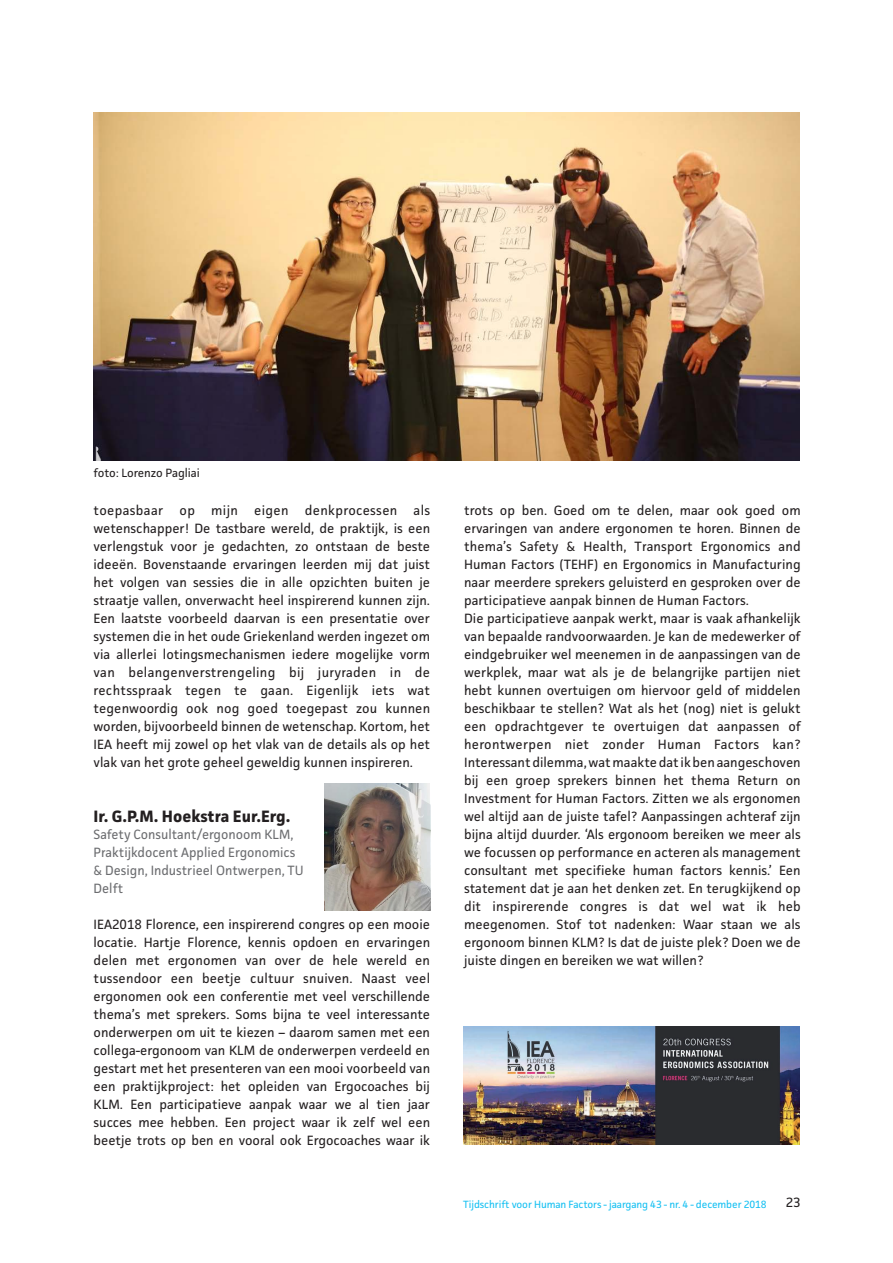
<style>
.page{position:relative;width:893px;height:1263px;background:#fff}
.page>*{position:absolute;margin:0;border:0;box-sizing:border-box;transform-origin:0 0}
.auteurs_TvE{font:700 16.5px "Facit";color:#231f20}
.basistekst_TvE{font:13.5px/18px "Facit";color:#231f20;text-align:justify}
.auteursinfo_TvE{font:13.5px/18px "Facit";color:#6c6d70}
.bijschrift-onder_TvE{font:12px "Facit";color:#231f20}
.t1{font:10.5px "Facit";letter-spacing:-.01em;color:#15c0f2}
</style>
<div class="page">
<img style="left:94px;top:112px;width:705px;height:349px">
<img style="left:463px;top:1027px;width:336px;height:118px">
<img style="left:325px;top:783px;width:105px;height:128px">
<p class="bijschrift-onder_TvE" style="left:94px;top:465px;width:108px">foto: Lorenzo Pagliai</p>
<p class="basistekst_TvE" style="left:94px;top:501px;width:338px">toepasbaar op mijn eigen denkprocessen als wetenschapper! De tastbare wereld, de praktijk, is een verlengstuk voor je gedachten, zo ontstaan de beste ideeën. Bovenstaande ervaringen leerden mij dat juist het volgen van sessies die in alle opzichten buiten je straatje vallen, onverwacht heel inspirerend kunnen zijn.<br>Een laatste voorbeeld daarvan is een presentatie over systemen die in het oude Griekenland werden ingezet om via allerlei lotingsmechanismen iedere mogelijke vorm van belangenverstrengeling bij juryraden in de rechtsspraak tegen te gaan. Eigenlijk iets wat tegenwoordig ook nog goed toegepast zou kunnen worden, bijvoorbeeld binnen de wetenschap. Kortom, het IEA heeft mij zowel op het vlak van de details als op het vlak van het grote geheel geweldig kunnen inspireren.</p>
<p class="auteurs_TvE" style="left:94px;top:806px;width:198px">Ir. G.P.M. Hoekstra Eur.Erg.</p>
<p class="auteursinfo_TvE" style="left:94px;top:825px;width:212px">Safety Consultant/ergonoom KLM,<br>Praktijkdocent Applied Ergonomics &amp; Design, Industrieel Ontwerpen, TU<br>Delft</p>
<p class="basistekst_TvE" style="left:94px;top:915px;width:338px">IEA2018 Florence, een inspirerend congres op een mooie locatie. Hartje Florence, kennis opdoen en ervaringen delen met ergonomen van over de hele wereld en tussendoor een beetje cultuur snuiven. Naast veel ergonomen ook een conferentie met veel verschillende thema’s met sprekers. Soms bijna te veel interessante onderwerpen om uit te kiezen – daarom samen met een collega-ergonoom van KLM de onderwerpen verdeeld en gestart met het presenteren van een mooi voorbeeld van een praktijkproject: het opleiden van Ergocoaches bij KLM. Een participatieve aanpak waar we al tien jaar succes mee hebben. Een project waar ik zelf wel een beetje trots op ben en vooral ook Ergocoaches waar ik</p>
<p class="basistekst_TvE" style="left:464px;top:501px;width:338px">trots op ben. Goed om te delen, maar ook goed om ervaringen van andere ergonomen te horen. Binnen de thema’s Safety &amp; Health, Transport Ergonomics and Human Factors (TEHF) en Ergonomics in Manufacturing naar meerdere sprekers geluisterd en gesproken over de participatieve aanpak binnen de Human Factors.</p>
<p class="basistekst_TvE" style="left:464px;top:609px;width:338px">Die participatieve aanpak werkt, maar is vaak afhankelijk van bepaalde randvoorwaarden. Je kan de medewerker of eindgebruiker wel meenemen in de aanpassingen van de werkplek, maar wat als je de belangrijke partijen niet hebt kunnen overtuigen om hiervoor geld of middelen beschikbaar te stellen? Wat als het (nog) niet is gelukt een opdrachtgever te overtuigen dat aanpassen of herontwerpen niet zonder Human Factors kan?<br>Interessant dilemma, wat maakte dat ik ben aangeschoven bij een groep sprekers binnen het thema Return on Investment for Human Factors. Zitten we als ergonomen wel altijd aan de juiste tafel? Aanpassingen achteraf zijn bijna altijd duurder. ‘Als ergonoom bereiken we meer als we focussen op performance en acteren als management consultant met specifieke human factors kennis.’ Een statement dat je aan het denken zet. En terugkijkend op dit inspirerende congres is dat wel wat ik heb meegenomen. Stof tot nadenken: Waar staan we als ergonoom binnen KLM? Is dat de juiste plek? Doen we de juiste dingen en bereiken we wat willen?</p>
<p class="t1" style="left:463px;top:1197px;width:305px">Tijdschrift voor Human Factors - jaargang 43 - nr. 4 - december 2018</p>
<p class="basistekst_TvE" style="left:786px;top:1193px;width:16px">23</p>
</div>
